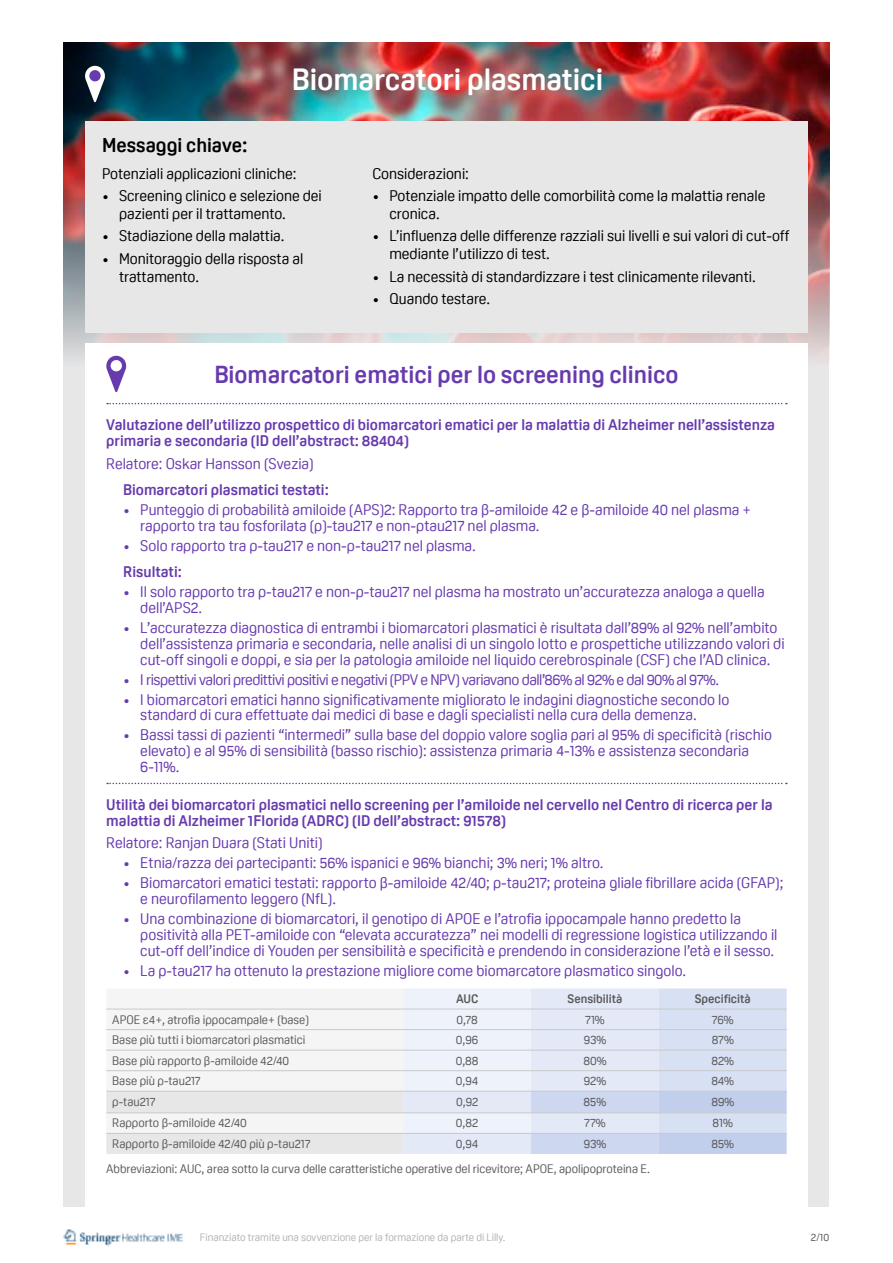
<style>
.page{position:relative;width:893px;height:1263px;background:#fff}
.page>*{position:absolute;margin:0;border:0;box-sizing:border-box;transform-origin:0 0}
.t1{font:700 30px "Oscine";color:#fff}
.t2{font:700 24px "Oscine";color:#673aae}
.t3{font:700 19.5px "Oscine";color:#000}
.t4{font:15px/15.8px "Oscine";color:#673aae}
.t5{font:15px/18px "Oscine";color:#000}
.t6{font:700 15px/16.5px "Oscine";color:#673aae}
.t7{font:15px "Oscine";letter-spacing:-.03em;color:#673aae}
.t8{font:12px "Oscine";color:#5a5a5a}
.t9{font:700 12px "Oscine";color:#5a5a5a}
.t10{font:10.5px "Oscine";color:#b3b2b2}
.t11{font:10.5px "Oscine";color:#5a5a5a}
</style>
<div class="page">
<img style="left:63px;top:1229px;width:120px;height:17px">
<div style="left:64px;top:43px;width:765px;height:1164px;background:#e7e7e7"></div>
<img style="left:64px;top:43px;width:765px;height:314px">
<svg style="left:85px;top:66px;width:20px;height:36px"></svg>
<div style="left:89px;top:70px;width:12px;height:11px;background:#673aae;border-radius:50%"></div>
<div style="left:85px;top:121px;width:275px;height:211px;background:#e7e7e7"></div>
<div style="left:85px;top:343px;width:723px;height:876px;background:#fff"></div>
<svg style="left:107px;top:403px;width:680px;height:1px"></svg>
<svg style="left:107px;top:783px;width:680px;height:1px"></svg>
<svg style="left:106px;top:356px;width:21px;height:36px"></svg>
<div style="left:111px;top:360px;width:11px;height:11px;background:#fff;border-radius:50%"></div>
<svg style="left:106px;top:988px;width:681px;height:166px"></svg>
<hr style="left:106px;top:1009px;width:297px;height:1px;background:#c9c9c9">
<hr style="left:403px;top:1009px;width:128px;height:1px;background:#c9c9c9">
<hr style="left:531px;top:1009px;width:128px;height:1px;background:#c9c9c9">
<hr style="left:659px;top:1009px;width:128px;height:1px;background:#c9c9c9">
<hr style="left:106px;top:1029px;width:297px;height:1px;background:#c9c9c9">
<hr style="left:403px;top:1029px;width:128px;height:1px;background:#c9c9c9">
<hr style="left:531px;top:1029px;width:128px;height:1px;background:#c9c9c9">
<hr style="left:659px;top:1029px;width:128px;height:1px;background:#c9c9c9">
<hr style="left:106px;top:1050px;width:297px;height:1px;background:#c9c9c9">
<hr style="left:403px;top:1050px;width:128px;height:1px;background:#c9c9c9">
<hr style="left:531px;top:1050px;width:128px;height:1px;background:#c9c9c9">
<hr style="left:659px;top:1050px;width:128px;height:1px;background:#c9c9c9">
<hr style="left:106px;top:1070px;width:297px;height:1px;background:#c9c9c9">
<hr style="left:403px;top:1070px;width:128px;height:1px;background:#c9c9c9">
<hr style="left:531px;top:1070px;width:128px;height:1px;background:#c9c9c9">
<hr style="left:659px;top:1070px;width:128px;height:1px;background:#c9c9c9">
<hr style="left:106px;top:1091px;width:297px;height:1px;background:#c9c9c9">
<hr style="left:403px;top:1091px;width:128px;height:1px;background:#c9c9c9">
<hr style="left:531px;top:1091px;width:128px;height:1px;background:#c9c9c9">
<hr style="left:659px;top:1091px;width:128px;height:1px;background:#c9c9c9">
<hr style="left:106px;top:1112px;width:297px;height:1px;background:#c9c9c9">
<hr style="left:403px;top:1112px;width:128px;height:1px;background:#c9c9c9">
<hr style="left:531px;top:1112px;width:128px;height:1px;background:#c9c9c9">
<hr style="left:659px;top:1112px;width:128px;height:1px;background:#c9c9c9">
<hr style="left:106px;top:1133px;width:297px;height:1px;background:#c9c9c9">
<hr style="left:403px;top:1133px;width:128px;height:1px;background:#c9c9c9">
<hr style="left:531px;top:1133px;width:128px;height:1px;background:#c9c9c9">
<hr style="left:659px;top:1133px;width:128px;height:1px;background:#c9c9c9">
<div style="left:355px;top:121px;width:453px;height:211px;background:#e7e7e7"></div>
<h1 class="t1" style="left:292px;top:62px;width:313px">Biomarcatori plasmatici</h1>
<h3 class="t3" style="left:102px;top:134px;width:147px">Messaggi chiave:</h3>
<p class="t5" style="left:102px;top:165px;width:196px">Potenziali applicazioni cliniche:</p>
<p class="t5" style="left:119px;top:187px;width:204px;text-indent:-17px">• Screening clinico e selezione dei pazienti per il trattamento.</p>
<p class="t5" style="left:102px;top:227px;width:184px">• Stadiazione della malattia.</p>
<p class="t5" style="left:119px;top:249px;width:186px;text-indent:-17px">• Monitoraggio della risposta al trattamento.</p>
<p class="t5" style="left:372px;top:165px;width:98px">Considerazioni:</p>
<p class="t5" style="left:389px;top:187px;width:377px;text-indent:-17px">• Potenziale impatto delle comorbilità come la malattia renale cronica.</p>
<p class="t5" style="left:389px;top:227px;width:402px;text-indent:-17px">• L’influenza delle differenze razziali sui livelli e sui valori di cut-off mediante l’utilizzo di test.</p>
<p class="t5" style="left:372px;top:267px;width:385px">• La necessità di standardizzare i test clinicamente rilevanti.</p>
<p class="t5" style="left:372px;top:289px;width:119px">• Quando testare.</p>
<h2 class="t2" style="left:214px;top:361px;width:466px">Biomarcatori ematici per lo screening clinico</h2>
<p class="t6" style="left:106px;top:416px;width:670px">Valutazione dell’utilizzo prospettico di biomarcatori ematici per la malattia di Alzheimer nell’assistenza primaria e secondaria (ID dell’abstract: 88404)</p>
<p class="t4" style="left:106px;top:455px;width:209px">Relatore: Oskar Hansson (Svezia)</p>
<p class="t6" style="left:123px;top:482px;width:207px">Biomarcatori plasmatici testati:</p>
<p class="t4" style="left:140px;top:502px;width:612px;text-indent:-17px">• Punteggio di probabilità amiloide (APS)2: Rapporto tra β-amiloide 42 e β-amiloide 40 nel plasma + rapporto tra tau fosforilata (p)-tau217 e non-ptau217 nel plasma.</p>
<p class="t4" style="left:123px;top:538px;width:354px">• Solo rapporto tra p-tau217 e non-p-tau217 nel plasma.</p>
<p class="t6" style="left:123px;top:564px;width:60px">Risultati:</p>
<p class="t4" style="left:140px;top:584px;width:626px;text-indent:-17px">• Il solo rapporto tra p-tau217 e non-p-tau217 nel plasma ha mostrato un’accuratezza analoga a quella dell’APS2.</p>
<p class="t4" style="left:140px;top:620px;width:646px;text-indent:-17px">• L’accuratezza diagnostica di entrambi i biomarcatori plasmatici è risultata dall’89% al 92% nell’ambito dell’assistenza primaria e secondaria, nelle analisi di un singolo lotto e prospettiche utilizzando valori di cut-off singoli e doppi, e sia per la patologia amiloide nel liquido cerebrospinale (CSF) che l’AD clinica.</p>
<p class="t7" style="left:123px;top:671px;width:597px">• I rispettivi valori predittivi positivi e negativi (PPV e NPV) variavano dall’86% al 92% e dal 90% al 97%.</p>
<p class="t4" style="left:140px;top:691px;width:591px;text-indent:-17px">• I biomarcatori ematici hanno significativamente migliorato le indagini diagnostiche secondo lo standard di cura effettuate dai medici di base e dagli specialisti nella cura della demenza.</p>
<p class="t4" style="left:140px;top:727px;width:633px;text-indent:-17px">• Bassi tassi di pazienti “intermedi” sulla base del doppio valore soglia pari al 95% di specificità (rischio elevato) e al 95% di sensibilità (basso rischio): assistenza primaria 4-13% e assistenza secondaria<br>6-11%.</p>
<p class="t6" style="left:106px;top:796px;width:668px">Utilità dei biomarcatori plasmatici nello screening per l’amiloide nel cervello nel Centro di ricerca per la malattia di Alzheimer 1Florida (ADRC) (ID dell’abstract: 91578)</p>
<p class="t4" style="left:106px;top:835px;width:218px">Relatore: Ranjan Duara (Stati Uniti)</p>
<p class="t4" style="left:123px;top:855px;width:482px">• Etnia/razza dei partecipanti: 56% ispanici e 96% bianchi; 3% neri; 1% altro.</p>
<p class="t4" style="left:140px;top:875px;width:645px;text-indent:-17px">• Biomarcatori ematici testati: rapporto β-amiloide 42/40; p-tau217; proteina gliale fibrillare acida (GFAP); e neurofilamento leggero (NfL).</p>
<p class="t4" style="left:140px;top:911px;width:639px;text-indent:-17px">• Una combinazione di biomarcatori, il genotipo di APOE e l’atrofia ippocampale hanno predetto la positività alla PET-amiloide con “elevata accuratezza” nei modelli di regressione logistica utilizzando il cut-off dell’indice di Youden per sensibilità e specificità e prendendo in considerazione l’età e il sesso.</p>
<p class="t4" style="left:123px;top:962px;width:564px">• La p-tau217 ha ottenuto la prestazione migliore come biomarcatore plasmatico singolo.</p>
<p class="t9" style="left:456px;top:992px;width:24px">AUC</p>
<p class="t9" style="left:568px;top:992px;width:56px">Sensibilità</p>
<p class="t9" style="left:695px;top:992px;width:57px">Specificità</p>
<p class="t8" style="left:112px;top:1012px;width:198px">APOE ε4+, atrofia ippocampale+ (base)</p>
<p class="t8" style="left:456px;top:1012px;width:23px">0,78</p>
<p class="t8" style="left:585px;top:1012px;width:21px">71%</p>
<p class="t8" style="left:712px;top:1012px;width:23px">76%</p>
<p class="t8" style="left:112px;top:1033px;width:194px">Base più tutti i biomarcatori plasmatici</p>
<p class="t8" style="left:456px;top:1033px;width:24px">0,96</p>
<p class="t8" style="left:584px;top:1033px;width:24px">93%</p>
<p class="t8" style="left:712px;top:1033px;width:24px">87%</p>
<p class="t8" style="left:112px;top:1054px;width:178px">Base più rapporto β-amiloide 42/40</p>
<p class="t8" style="left:456px;top:1054px;width:24px">0,88</p>
<p class="t8" style="left:583px;top:1054px;width:25px">80%</p>
<p class="t8" style="left:711px;top:1054px;width:24px">82%</p>
<p class="t8" style="left:112px;top:1074px;width:90px">Base più p-tau217</p>
<p class="t8" style="left:456px;top:1074px;width:24px">0,94</p>
<p class="t8" style="left:584px;top:1074px;width:24px">92%</p>
<p class="t8" style="left:711px;top:1074px;width:24px">84%</p>
<p class="t8" style="left:112px;top:1095px;width:45px">p-tau217</p>
<p class="t8" style="left:456px;top:1095px;width:24px">0,92</p>
<p class="t8" style="left:584px;top:1095px;width:24px">85%</p>
<p class="t8" style="left:711px;top:1095px;width:24px">89%</p>
<p class="t8" style="left:112px;top:1116px;width:136px">Rapporto β-amiloide 42/40</p>
<p class="t8" style="left:456px;top:1116px;width:24px">0,82</p>
<p class="t8" style="left:584px;top:1116px;width:23px">77%</p>
<p class="t8" style="left:713px;top:1116px;width:22px">81%</p>
<p class="t8" style="left:112px;top:1137px;width:200px">Rapporto β-amiloide 42/40 più p-tau217</p>
<p class="t8" style="left:456px;top:1137px;width:24px">0,94</p>
<p class="t8" style="left:584px;top:1137px;width:24px">93%</p>
<p class="t8" style="left:711px;top:1137px;width:24px">85%</p>
<p class="t8" style="left:106px;top:1162px;width:545px">Abbreviazioni: AUC, area sotto la curva delle caratteristiche operative del ricevitore; APOE, apolipoproteina E.</p>
<p class="t10" style="left:200px;top:1231px;width:307px">Finanziato tramite una sovvenzione per la formazione da parte di Lilly.</p>
<p class="t11" style="left:811px;top:1231px;width:20px">2/10</p>
</div>
